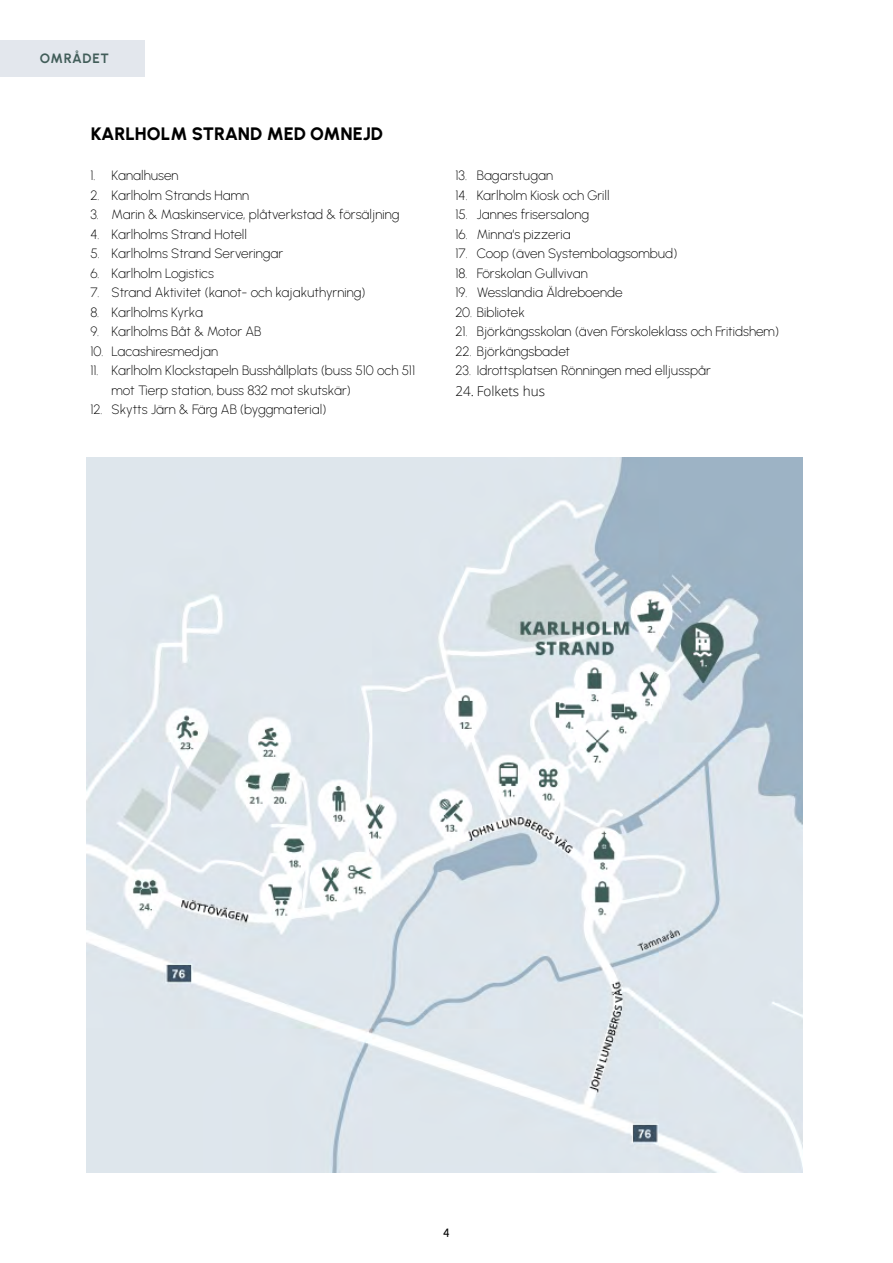
<style>
.page{position:relative;width:893px;height:1263px;background:#fff}
.page>*{position:absolute;margin:0;border:0;box-sizing:border-box;transform-origin:0 0}
.t1{font:800 18px "Urbanist";color:#000}
.t2{font:200 13.5px/19.5px "Urbanist";color:#000}
.t3{font:300 13.5px "Open Sans";color:#000}
.t4{font:700 13.5px "Urbanist";letter-spacing:.04em;color:#415d59}
.t5{font:500 12px "Urbanist";color:#000}
</style>
<div class="page">
<img style="left:87px;top:457px;width:715px;height:715px">
<div style="left:0;top:40px;width:145px;height:36px;background:#e3e7ed"></div>
<p class="t4" style="left:40px;top:50px;width:71px">OMRÅDET</p>
<h1 class="t1" style="left:91px;top:123px;width:294px">KARLHOLM STRAND MED OMNEJD</h1>
<p class="t2" style="left:90px;top:166px;width:90px">1. Kanalhusen</p>
<p class="t2" style="left:90px;top:185px;width:161px">2. Karlholm Strands Hamn</p>
<p class="t2" style="left:90px;top:205px;width:311px">3. Marin &amp; Maskinservice, plåtverkstad &amp; försäljning</p>
<p class="t2" style="left:90px;top:224px;width:158px">4. Karlholms Strand Hotell</p>
<p class="t2" style="left:90px;top:244px;width:194px">5. Karlholms Strand Serveringar</p>
<p class="t2" style="left:90px;top:263px;width:125px">6. Karlholm Logistics</p>
<p class="t2" style="left:90px;top:283px;width:277px">7. Strand Aktivitet (kanot- och kajakuthyrning)</p>
<p class="t2" style="left:90px;top:302px;width:114px">8. Karlholms Kyrka</p>
<p class="t2" style="left:90px;top:322px;width:173px">9. Karlholms Båt &amp; Motor AB</p>
<p class="t2" style="left:90px;top:341px;width:130px">10. Lacashiresmedjan</p>
<p class="t2" style="left:112px;top:361px;width:305px;text-indent:-21px">11. Karlholm Klockstapeln Busshållplats (buss 510 och 511 mot Tierp station, buss 832 mot skutskär)</p>
<p class="t2" style="left:90px;top:400px;width:238px">12. Skytts Järn &amp; Färg AB (byggmaterial)</p>
<p class="t2" style="left:455px;top:166px;width:99px">13. Bagarstugan</p>
<p class="t2" style="left:455px;top:185px;width:156px">14. Karlholm Kiosk och Grill</p>
<p class="t2" style="left:455px;top:205px;width:135px">15. Jannes frisersalong</p>
<p class="t2" style="left:455px;top:224px;width:117px">16. Minna’s pizzeria</p>
<p class="t2" style="left:455px;top:244px;width:223px">17. Coop (även Systembolagsombud)</p>
<p class="t2" style="left:455px;top:263px;width:134px">18. Förskolan Gullvivan</p>
<p class="t2" style="left:455px;top:283px;width:169px">19. Wesslandia Äldreboende</p>
<p class="t2" style="left:455px;top:302px;width:71px">20. Bibliotek</p>
<p class="t2" style="left:455px;top:322px;width:325px">21. Björkängsskolan (även Förskoleklass och Fritidshem)</p>
<p class="t2" style="left:455px;top:341px;width:116px">22. Björkängsbadet</p>
<p class="t2" style="left:455px;top:361px;width:257px">23. Idrottsplatsen Rönningen med elljusspår</p>
<p class="t3" style="left:455px;top:382px;width:91px">24. Folkets hus</p>
<p class="t5" style="left:443px;top:1225px;width:8px">4</p>
</div>
